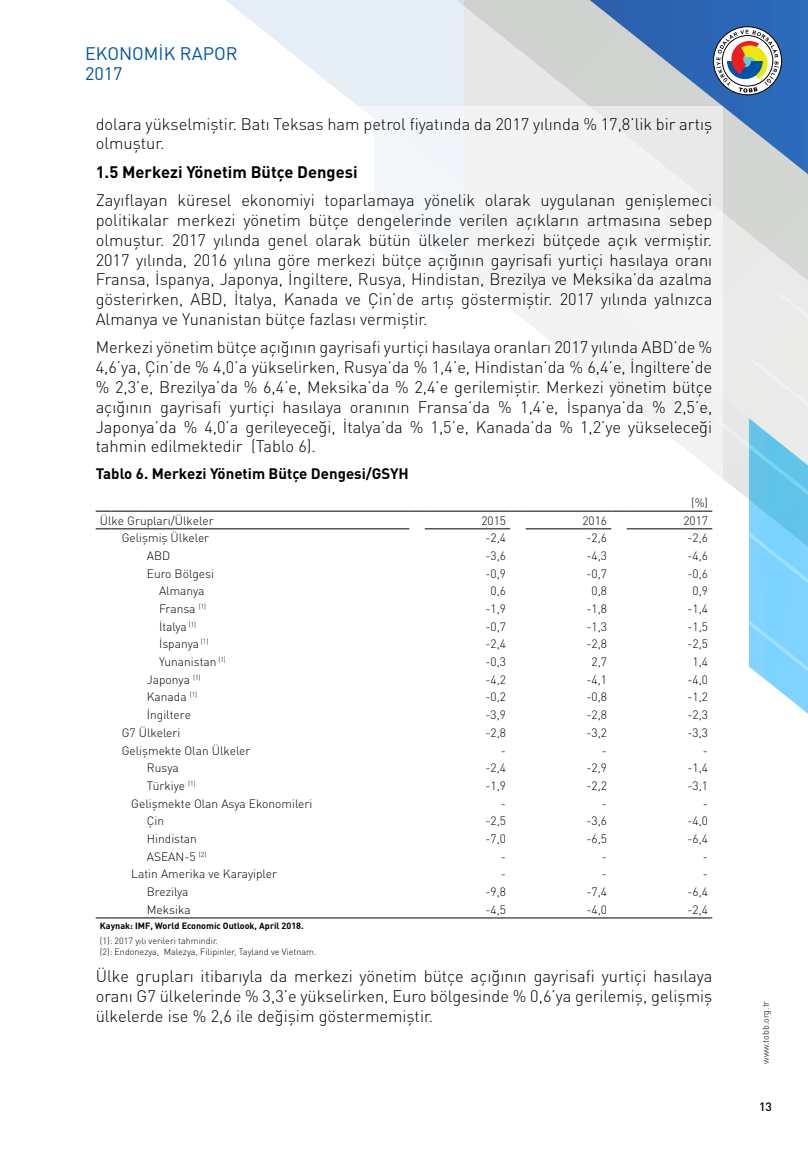
<style>
.page{position:relative;width:808px;height:1149px;background:#fff}
.page>*{position:absolute;margin:0;border:0;box-sizing:border-box;transform-origin:0 0}
.t1{font:18px/20.7px "DIN Pro";color:#0054a6}
.t2{font:300 16.5px/19.8px "DIN Pro";color:#000;text-align:justify}
.t3{font:700 16.5px "DIN Pro";color:#000}
.t4{font:700 15px "DIN Pro";color:#000}
.t5{font:300 12px "DIN Pro";color:#000}
.t6{font:500 12px "DIN Pro";color:#000}
.t7{font:300 9px/10.8px "DIN Pro";color:#000}
.t8{font:700 9px "DIN Pro";color:#000}
</style>
<div class="page">
<svg style="left:226px;top:0;width:582px;height:293px;background:#bccbdc"></svg>
<svg style="left:723px;top:293px;width:85px;height:421px"></svg>
<div style="left:85px;top:106px;width:638px;height:957px;background:#fff"></div>
<svg style="left:96px;top:528px;width:47px;height:1px"></svg>
<hr style="left:143px;top:528px;width:266px;height:1px;background:#000">
<hr style="left:425px;top:528px;width:85px;height:1px;background:#000">
<hr style="left:526px;top:528px;width:85px;height:1px;background:#000">
<hr style="left:627px;top:528px;width:85px;height:1px;background:#000">
<svg style="left:96px;top:917px;width:47px;height:1px"></svg>
<hr style="left:143px;top:917px;width:266px;height:1px;background:#000">
<svg style="left:409px;top:917px;width:16px;height:1px"></svg>
<hr style="left:425px;top:917px;width:85px;height:1px;background:#000">
<svg style="left:510px;top:917px;width:16px;height:1px"></svg>
<hr style="left:526px;top:917px;width:85px;height:1px;background:#000">
<svg style="left:611px;top:917px;width:16px;height:1px"></svg>
<hr style="left:627px;top:917px;width:85px;height:1px;background:#000">
<svg style="left:96px;top:510px;width:47px;height:1px"></svg>
<hr style="left:143px;top:510px;width:266px;height:1px;background:#000">
<svg style="left:409px;top:510px;width:16px;height:1px"></svg>
<hr style="left:425px;top:510px;width:85px;height:1px;background:#000">
<svg style="left:510px;top:510px;width:16px;height:1px"></svg>
<hr style="left:526px;top:510px;width:85px;height:1px;background:#000">
<svg style="left:611px;top:510px;width:16px;height:1px"></svg>
<hr style="left:627px;top:510px;width:85px;height:1px;background:#000">
<svg style="left:713px;top:27px;width:68px;height:68px"></svg>
<div style="left:713px;top:27px;width:69px;height:68px;border:1px solid #000;border-radius:50%"></div>
<svg style="left:716px;top:30px;width:63px;height:62px"></svg>
<p class="t1" style="left:85px;top:42px;width:154px">EKONOMİK RAPOR<br>2017</p>
<p class="t2" style="left:96px;top:113px;width:618px">dolara yükselmiştir. Batı Teksas ham petrol fiyatında da 2017 yılında % 17,8’lik bir artış olmuştur.</p>
<p class="t3" style="left:96px;top:160px;width:263px">1.5 Merkezi Yönetim Bütçe Dengesi</p>
<p class="t2" style="left:96px;top:189px;width:618px">Zayıflayan küresel ekonomiyi toparlamaya yönelik olarak uygulanan genişlemeci politikalar merkezi yönetim bütçe dengelerinde verilen açıkların artmasına sebep olmuştur. 2017 yılında genel olarak bütün ülkeler merkezi bütçede açık vermiştir.<br>2017 yılında, 2016 yılına göre merkezi bütçe açığının gayrisafi yurtiçi hasılaya oranı Fransa, İspanya, Japonya, İngiltere, Rusya, Hindistan, Brezilya ve Meksika’da azalma gösterirken, ABD, İtalya, Kanada ve Çin’de artış göstermiştir. 2017 yılında yalnızca Almanya ve Yunanistan bütçe fazlası vermiştir.</p>
<p class="t2" style="left:96px;top:336px;width:618px">Merkezi yönetim bütçe açığının gayrisafi yurtiçi hasılaya oranları 2017 yılında ABD’de % 4,6’ya, Çin’de % 4,0’a yükselirken, Rusya’da % 1,4’e, Hindistan’da % 6,4’e, İngiltere’de % 2,3’e, Brezilya’da % 6,4’e, Meksika’da % 2,4’e gerilemiştir. Merkezi yönetim bütçe açığının gayrisafi yurtiçi hasılaya oranının Fransa’da % 1,4’e, İspanya’da % 2,5’e, Japonya’da % 4,0’a gerileyeceği, İtalya’da % 1,5’e, Kanada’da % 1,2’ye yükseleceği tahmin edilmektedir (Tablo 6).</p>
<p class="t4" style="left:96px;top:463px;width:315px">Tablo 6. Merkezi Yönetim Bütçe Dengesi/GSYH</p>
<p class="t5" style="left:691px;top:494px;width:18px">(%)</p>
<p class="t5" style="left:100px;top:512px;width:115px">Ülke Grupları/Ülkeler</p>
<p class="t5" style="left:481px;top:512px;width:26px">2015</p>
<p class="t5" style="left:582px;top:512px;width:26px">2016</p>
<p class="t5" style="left:683px;top:512px;width:26px">2017</p>
<p class="t5" style="left:122px;top:529px;width:89px">Gelişmiş Ülkeler</p>
<p class="t5" style="left:485px;top:529px;width:22px">-2,4</p>
<p class="t5" style="left:586px;top:529px;width:22px">-2,6</p>
<p class="t5" style="left:687px;top:529px;width:22px">-2,6</p>
<p class="t5" style="left:147px;top:547px;width:25px">ABD</p>
<p class="t5" style="left:485px;top:547px;width:22px">-3,6</p>
<p class="t5" style="left:586px;top:547px;width:22px">-4,3</p>
<p class="t5" style="left:687px;top:547px;width:22px">-4,6</p>
<p class="t5" style="left:147px;top:565px;width:69px">Euro Bölgesi</p>
<p class="t5" style="left:485px;top:565px;width:22px">-0,9</p>
<p class="t5" style="left:586px;top:565px;width:22px">-0,7</p>
<p class="t5" style="left:687px;top:565px;width:22px">-0,6</p>
<p class="t5" style="left:159px;top:582px;width:47px">Almanya</p>
<p class="t5" style="left:491px;top:582px;width:17px">0,6</p>
<p class="t5" style="left:591px;top:582px;width:17px">0,8</p>
<p class="t5" style="left:692px;top:582px;width:17px">0,9</p>
<p class="t5" style="left:159px;top:600px;width:49px">Fransa <sup>(1)</sup></p>
<p class="t5" style="left:485px;top:600px;width:22px">-1,9</p>
<p class="t5" style="left:586px;top:600px;width:22px">-1,8</p>
<p class="t5" style="left:687px;top:600px;width:22px">-1,4</p>
<p class="t5" style="left:159px;top:618px;width:39px">İtalya <sup>(1)</sup></p>
<p class="t5" style="left:485px;top:618px;width:22px">-0,7</p>
<p class="t5" style="left:586px;top:618px;width:22px">-1,3</p>
<p class="t5" style="left:687px;top:618px;width:22px">-1,5</p>
<p class="t5" style="left:159px;top:635px;width:51px">İspanya <sup>(1)</sup></p>
<p class="t5" style="left:485px;top:635px;width:22px">-2,4</p>
<p class="t5" style="left:586px;top:635px;width:22px">-2,8</p>
<p class="t5" style="left:687px;top:635px;width:22px">-2,5</p>
<p class="t5" style="left:159px;top:653px;width:68px">Yunanistan <sup>(1)</sup></p>
<p class="t5" style="left:485px;top:653px;width:22px">-0,3</p>
<p class="t5" style="left:592px;top:653px;width:17px">2,7</p>
<p class="t5" style="left:693px;top:653px;width:17px">1,4</p>
<p class="t5" style="left:147px;top:671px;width:55px">Japonya <sup>(1)</sup></p>
<p class="t5" style="left:485px;top:671px;width:22px">-4,2</p>
<p class="t5" style="left:586px;top:671px;width:22px">-4,1</p>
<p class="t5" style="left:687px;top:671px;width:22px">-4,0</p>
<p class="t5" style="left:147px;top:688px;width:52px">Kanada <sup>(1)</sup></p>
<p class="t5" style="left:485px;top:688px;width:22px">-0,2</p>
<p class="t5" style="left:586px;top:688px;width:22px">-0,8</p>
<p class="t5" style="left:687px;top:688px;width:22px">-1,2</p>
<p class="t5" style="left:147px;top:706px;width:46px">İngiltere</p>
<p class="t5" style="left:485px;top:706px;width:22px">-3,9</p>
<p class="t5" style="left:586px;top:706px;width:22px">-2,8</p>
<p class="t5" style="left:687px;top:706px;width:22px">-2,3</p>
<p class="t5" style="left:122px;top:724px;width:60px">G7 Ülkeleri</p>
<p class="t5" style="left:485px;top:724px;width:22px">-2,8</p>
<p class="t5" style="left:586px;top:724px;width:22px">-3,2</p>
<p class="t5" style="left:687px;top:724px;width:22px">-3,3</p>
<p class="t5" style="left:122px;top:741px;width:130px">Gelişmekte Olan Ülkeler</p>
<p class="t5" style="left:501px;top:741px;width:7px">-</p>
<p class="t5" style="left:602px;top:741px;width:7px">-</p>
<p class="t5" style="left:703px;top:741px;width:7px">-</p>
<p class="t5" style="left:147px;top:759px;width:33px">Rusya</p>
<p class="t5" style="left:485px;top:759px;width:22px">-2,4</p>
<p class="t5" style="left:586px;top:759px;width:22px">-2,9</p>
<p class="t5" style="left:687px;top:759px;width:22px">-1,4</p>
<p class="t5" style="left:147px;top:777px;width:50px">Türkiye <sup>(1)</sup></p>
<p class="t5" style="left:485px;top:777px;width:22px">-1,9</p>
<p class="t5" style="left:586px;top:777px;width:22px">-2,2</p>
<p class="t5" style="left:687px;top:777px;width:22px">-3,1</p>
<p class="t5" style="left:131px;top:794px;width:183px">Gelişmekte Olan Asya Ekonomileri</p>
<p class="t5" style="left:501px;top:794px;width:7px">-</p>
<p class="t5" style="left:602px;top:794px;width:7px">-</p>
<p class="t5" style="left:703px;top:794px;width:7px">-</p>
<p class="t5" style="left:147px;top:812px;width:19px">Çin</p>
<p class="t5" style="left:485px;top:812px;width:22px">-2,5</p>
<p class="t5" style="left:586px;top:812px;width:22px">-3,6</p>
<p class="t5" style="left:687px;top:812px;width:22px">-4,0</p>
<p class="t5" style="left:147px;top:830px;width:52px">Hindistan</p>
<p class="t5" style="left:485px;top:830px;width:22px">-7,0</p>
<p class="t5" style="left:586px;top:830px;width:22px">-6,5</p>
<p class="t5" style="left:687px;top:830px;width:22px">-6,4</p>
<p class="t5" style="left:147px;top:847px;width:61px">ASEAN-5 <sup>(2)</sup></p>
<p class="t5" style="left:501px;top:847px;width:7px">-</p>
<p class="t5" style="left:602px;top:847px;width:7px">-</p>
<p class="t5" style="left:703px;top:847px;width:7px">-</p>
<p class="t5" style="left:131px;top:865px;width:147px">Latin Amerika ve Karayipler</p>
<p class="t5" style="left:501px;top:865px;width:7px">-</p>
<p class="t5" style="left:602px;top:865px;width:7px">-</p>
<p class="t5" style="left:703px;top:865px;width:7px">-</p>
<p class="t5" style="left:147px;top:883px;width:43px">Brezilya</p>
<p class="t5" style="left:485px;top:883px;width:22px">-9,8</p>
<p class="t5" style="left:586px;top:883px;width:22px">-7,4</p>
<p class="t5" style="left:687px;top:883px;width:22px">-6,4</p>
<p class="t5" style="left:147px;top:900px;width:45px">Meksika</p>
<p class="t5" style="left:485px;top:900px;width:22px">-4,5</p>
<p class="t5" style="left:586px;top:900px;width:22px">-4,0</p>
<p class="t5" style="left:687px;top:900px;width:22px">-2,4</p>
<p class="t8" style="left:100px;top:919px;width:205px">Kaynak: IMF, World Economic Outlook, April 2018.</p>
<p class="t7" style="left:100px;top:935px;width:218px">(1): 2017 yılı verileri tahmindir.<br>(2): Endonezya, Malezya, Filipinler, Tayland ve Vietnam.</p>
<p class="t2" style="left:96px;top:965px;width:618px">Ülke grupları itibarıyla da merkezi yönetim bütçe açığının gayrisafi yurtiçi hasılaya oranı G7 ülkelerinde % 3,3’e yükselirken, Euro bölgesinde % 0,6’ya gerilemiş, gelişmiş ülkelerde ise % 2,6 ile değişim göstermemiştir.</p>
<p class="t7" style="left:760px;top:1063px;width:64px;rotate:-90deg">www.tobb.org.tr</p>
<p class="t6" style="left:759px;top:1098px;width:14px">13</p>
</div>
